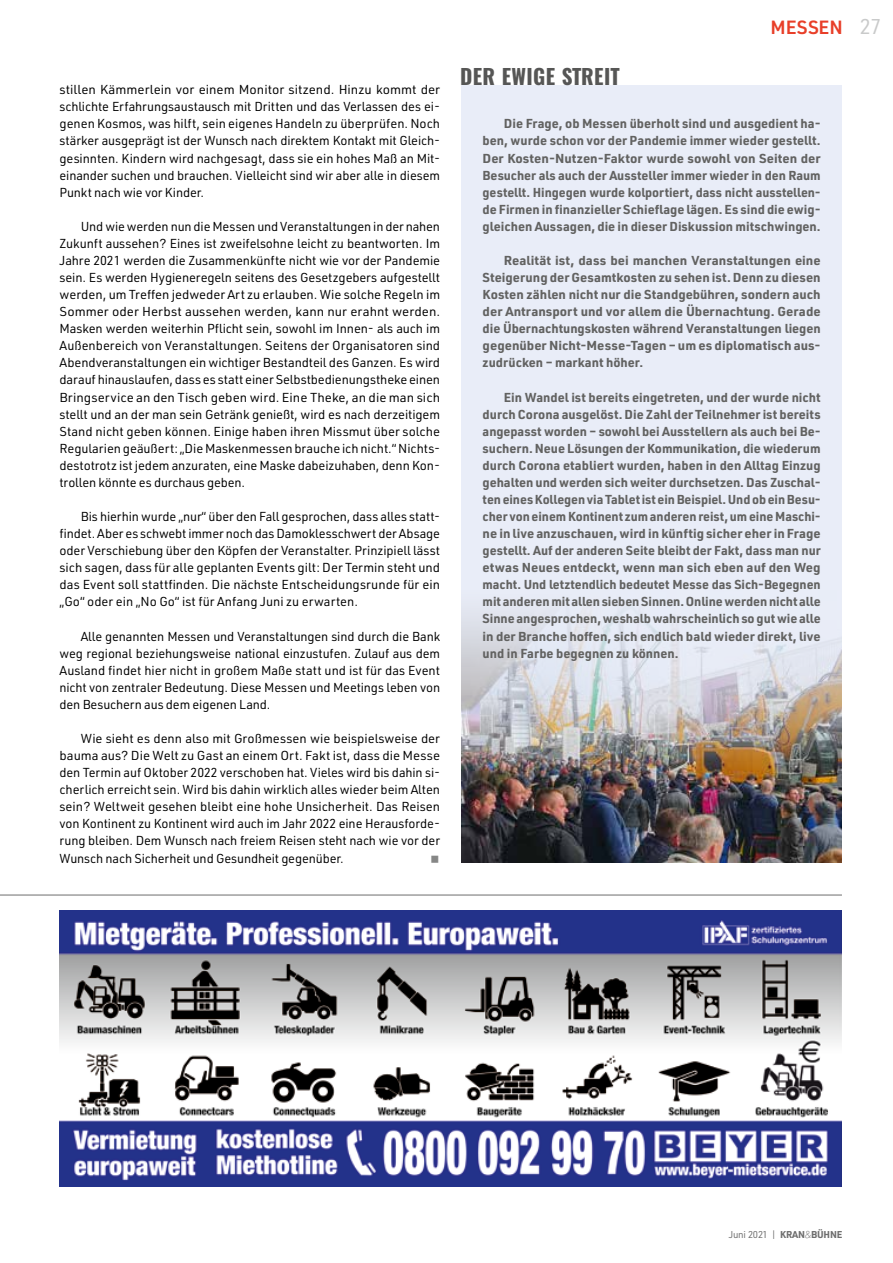
<style>
.page{position:relative;width:893px;height:1263px;background:#fff}
.page>*{position:absolute;margin:0;border:0;box-sizing:border-box;transform-origin:0 0}
.t1{font:700 21px "Oswald";letter-spacing:.015em;color:#565655}
.t2{font:900 19.5px "URWDIN";color:#868786}
.t3{font:600 18.75px "URWDIN";color:#e83f29}
.t4{font:12.75px/17.1px "URWDIN";letter-spacing:-.01em;color:#000;text-align:justify}
.t5{font:700 12.75px/17.1px "URWDIN";color:#626261;text-align:justify}
.t6{font:9.75px "URWDIN";letter-spacing:-.03em;color:#6e6e6e}
.s1{font-weight:400;font-size:21px;color:#c9caca}
.s2{font-weight:700}
.s3{font-weight:200}
</style>
<div class="page">
<hr style="left:0;top:895px;width:842px;height:1px;background:#6e6e6e">
<img style="left:60px;top:910px;width:782px;height:277px">
<div style="left:461px;top:85px;width:381px;height:777px;background:#e9edf8"></div>
<img style="left:461px;top:610px;width:381px;height:252px">
<p class="t4" style="left:60px;top:81px;width:382px">stillen Kämmerlein vor einem Monitor sitzend. Hinzu kommt der schlichte Erfahrungsaustausch mit Dritten und das Verlassen des ei&shy;genen Kosmos, was hilft, sein eigenes Handeln zu überprüfen. Noch stärker ausgeprägt ist der Wunsch nach direktem Kontakt mit Gleich&shy;gesinnten. Kindern wird nachgesagt, dass sie ein hohes Maß an Mit&shy;einander suchen und brauchen. Vielleicht sind wir aber alle in diesem Punkt nach wie vor Kinder.</p>
<p class="t4" style="left:60px;top:217px;width:382px;text-align:left;text-indent:21px">Und wie werden nun die Messen und Veranstaltungen in der nahen Zukunft aussehen? Eines ist zweifelsohne leicht zu beantworten. Im Jahre 2021 werden die Zusammenkünfte nicht wie vor der Pandemie sein. Es werden Hygieneregeln seitens des Gesetzgebers aufgestellt werden, um Treffen jedweder Art zu erlauben. Wie solche Regeln im Sommer oder Herbst aussehen werden, kann nur erahnt werden.<br>Masken werden weiterhin Pflicht sein, sowohl im Innen- als auch im Außenbereich von Veranstaltungen. Seitens der Organisatoren sind Abendveranstaltungen ein wichtiger Bestandteil des Ganzen. Es wird darauf hinauslaufen, dass es statt einer Selbstbedienungstheke einen Bringservice an den Tisch geben wird. Eine Theke, an die man sich stellt und an der man sein Getränk genießt, wird es nach derzeitigem Stand nicht geben können. Einige haben ihren Missmut über solche Regularien geäußert: „Die Maskenmessen brauche ich nicht.“ Nichts&shy;destotrotz ist jedem anzuraten, eine Maske dabeizuhaben, denn Kon&shy;trollen könnte es durchaus geben.</p>
<p class="t4" style="left:60px;top:508px;width:382px;text-indent:21px">Bis hierhin wurde „nur“ über den Fall gesprochen, dass alles statt&shy;findet. Aber es schwebt immer noch das Damoklesschwert der Absage oder Verschiebung über den Köpfen der Veranstalter. Prinzipiell lässt sich sagen, dass für alle geplanten Events gilt: Der Termin steht und das Event soll stattfinden. Die nächste Entscheidungsrunde für ein „Go“ oder ein „No Go“ ist für Anfang Juni zu erwarten.</p>
<p class="t4" style="left:60px;top:627px;width:382px;text-indent:21px">Alle genannten Messen und Veranstaltungen sind durch die Bank weg regional beziehungsweise national einzustufen. Zulauf aus dem Ausland findet hier nicht in großem Maße statt und ist für das Event nicht von zentraler Bedeutung. Diese Messen und Meetings leben von den Besuchern aus dem eigenen Land.</p>
<p class="t4" style="left:60px;top:729px;width:382px;text-indent:21px">Wie sieht es denn also mit Großmessen wie beispielsweise der bauma aus? Die Welt zu Gast an einem Ort. Fakt ist, dass die Messe den Termin auf Oktober 2022 verschoben hat. Vieles wird bis dahin si&shy;cherlich erreicht sein. Wird bis dahin wirklich alles wieder beim Alten sein? Weltweit gesehen bleibt eine hohe Unsicherheit. Das Reisen von Kontinent zu Kontinent wird auch im Jahr 2022 eine Herausforde&shy;rung bleiben. Dem Wunsch nach freiem Reisen steht nach wie vor der Wunsch nach Sicherheit und Gesundheit gegenüber.</p>
<h2 class="t2" style="left:430px;top:845px;width:12px">▬</h2>
<h3 class="t3" style="left:771px;top:15px;width:112px">MESSEN <span class="s1">27</span></h3>
<h1 class="t1" style="left:460px;top:66px;width:161px">DER EWIGE STREIT</h1>
<p class="t5" style="left:483px;top:115px;width:340px;text-indent:21px">Die Frage, ob Messen überholt sind und ausgedient ha&shy;ben, wurde schon vor der Pandemie immer wieder gestellt.<br>Der Kosten-Nutzen-Faktor wurde sowohl von Seiten der Besucher als auch der Aussteller immer wieder in den Raum gestellt. Hingegen wurde kolportiert, dass nicht ausstellen&shy;de Firmen in finanzieller Schieflage lägen. Es sind die ewig&shy;gleichen Aussagen, die in dieser Diskussion mitschwingen.</p>
<p class="t5" style="left:483px;top:251px;width:340px;text-indent:21px">Realität ist, dass bei manchen Veranstaltungen eine Steigerung der Gesamtkosten zu sehen ist. Denn zu diesen Kosten zählen nicht nur die Standgebühren, sondern auch der Antransport und vor allem die Übernachtung. Gerade die Übernachtungskosten während Veranstaltungen liegen gegenüber Nicht-Messe-Tagen – um es diplomatisch aus&shy;zudrücken – markant höher.</p>
<p class="t5" style="left:483px;top:388px;width:340px;text-indent:21px">Ein Wandel ist bereits eingetreten, und der wurde nicht durch Corona ausgelöst. Die Zahl der Teilnehmer ist bereits angepasst worden – sowohl bei Ausstellern als auch bei Be&shy;suchern. Neue Lösungen der Kommunikation, die wiederum durch Corona etabliert wurden, haben in den Alltag Einzug gehalten und werden sich weiter durchsetzen. Das Zuschal&shy;ten eines Kollegen via Tablet ist ein Beispiel. Und ob ein Besu&shy;cher von einem Kontinent zum anderen reist, um eine Maschi&shy;ne in live anzuschauen, wird in künftig sicher eher in Frage gestellt. Auf der anderen Seite bleibt der Fakt, dass man nur etwas Neues entdeckt, wenn man sich eben auf den Weg macht. Und letztendlich bedeutet Messe das Sich-Begegnen mit anderen mit allen sieben Sinnen. Online werden nicht alle Sinne angesprochen, weshalb wahrscheinlich so gut wie alle in der Branche hoffen, sich endlich bald wieder direkt, live und in Farbe begegnen zu können.</p>
<p class="t6" style="left:729px;top:1228px;width:115px">Juni 2021 | <span class="s2">KRAN</span><span class="s3">&amp;</span><span class="s2">BÜHNE</span></p>
</div>
